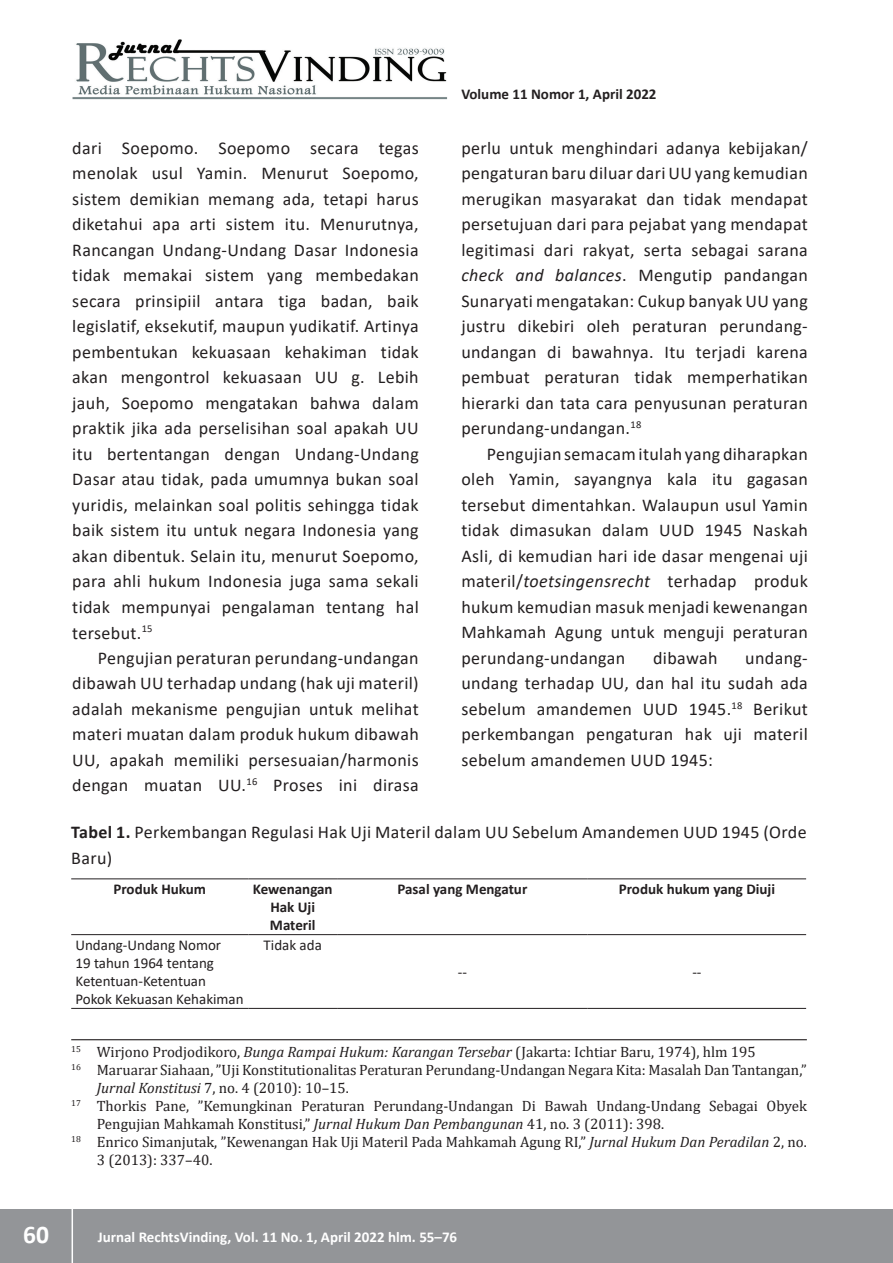
<style>
.page{position:relative;width:893px;height:1263px;background:#fff}
.page>*{position:absolute;margin:0;border:0;box-sizing:border-box;transform-origin:0 0}
.t1{font:700 25.5px "Calibri";color:#fff}
.t2{font:18px/25.5px "Calibri";letter-spacing:.02em;color:#231f20;text-align:justify}
.t3{font:15px "Cambria";color:#231f20}
.t4{font:700 15px/18px "Calibri";color:#231f20;text-align:center}
.t5{font:15px/18px "Calibri";color:#231f20}
.t6{font:700 15px "Calibri";color:#fff}
.s1{font-style:italic}
.s2{font-weight:700}
</style>
<div class="page">
<div style="left:0;top:1209px;width:893px;height:54px;background:#939598"></div>
<hr style="left:72px;top:1206px;width:1px;height:57px;background:#fff">
<img style="left:72px;top:39px;width:375px;height:60px">
<hr style="left:71px;top:1039px;width:736px;height:1px;background:#231f20">
<hr style="left:71px;top:878px;width:177px;height:1px;background:#231f20">
<hr style="left:248px;top:878px;width:89px;height:1px;background:#231f20">
<hr style="left:337px;top:878px;width:251px;height:1px;background:#231f20">
<hr style="left:588px;top:878px;width:218px;height:1px;background:#231f20">
<hr style="left:71px;top:934px;width:177px;height:1px;background:#231f20">
<hr style="left:248px;top:934px;width:89px;height:1px;background:#231f20">
<hr style="left:337px;top:934px;width:251px;height:1px;background:#231f20">
<hr style="left:588px;top:934px;width:218px;height:1px;background:#231f20">
<hr style="left:71px;top:1008px;width:177px;height:1px;background:#231f20">
<hr style="left:248px;top:1008px;width:89px;height:1px;background:#231f20">
<hr style="left:337px;top:1008px;width:251px;height:1px;background:#231f20">
<hr style="left:588px;top:1008px;width:218px;height:1px;background:#231f20">
<p class="t2" style="left:72px;top:135px;width:348px">dari Soepomo. Soepomo secara tegas menolak usul Yamin. Menurut Soepomo, sistem demikian memang ada, tetapi harus diketahui apa arti sistem itu. Menurutnya, Rancangan Undang-Undang Dasar Indonesia tidak memakai sistem yang membedakan secara prinsipiil antara tiga badan, baik legislatif, eksekutif, maupun yudikatif. Artinya pembentukan kekuasaan kehakiman tidak akan mengontrol kekuasaan UU g. Lebih jauh, Soepomo mengatakan bahwa dalam praktik jika ada perselisihan soal apakah UU itu bertentangan dengan Undang-Undang Dasar atau tidak, pada umumnya bukan soal yuridis, melainkan soal politis sehingga tidak baik sistem itu untuk negara Indonesia yang akan dibentuk. Selain itu, menurut Soepomo, para ahli hukum Indonesia juga sama sekali tidak mempunyai pengalaman tentang hal tersebut.<sup>15</sup></p>
<p class="t2" style="left:72px;top:645px;width:348px;text-indent:26px">Pengujian peraturan perundang-undangan dibawah UU terhadap undang (hak uji materil) adalah mekanisme pengujian untuk melihat materi muatan dalam produk hukum dibawah UU, apakah memiliki persesuaian/harmonis dengan muatan UU.<sup>16</sup> Proses ini dirasa</p>
<p class="t4" style="left:461px;top:85px;width:197px">Volume 11 Nomor 1, April 2022</p>
<p class="t2" style="left:461px;top:135px;width:348px">perlu untuk menghindari adanya kebijakan/ pengaturan baru diluar dari UU yang kemudian merugikan masyarakat dan tidak mendapat persetujuan dari para pejabat yang mendapat legitimasi dari rakyat, serta sebagai sarana <span class="s1">check and balances</span>. Mengutip pandangan Sunaryati mengatakan: Cukup banyak UU yang justru dikebiri oleh peraturan perundang&shy;undangan di bawahnya. Itu terjadi karena pembuat peraturan tidak memperhatikan hierarki dan tata cara penyusunan peraturan perundang-undangan.<sup>18</sup></p>
<p class="t2" style="left:461px;top:441px;width:348px;text-indent:26px">Pengujian semacam itulah yang diharapkan oleh Yamin, sayangnya kala itu gagasan tersebut dimentahkan. Walaupun usul Yamin tidak dimasukan dalam UUD 1945 Naskah Asli, di kemudian hari ide dasar mengenai uji materil/<span class="s1">toetsingensrecht</span> terhadap produk hukum kemudian masuk menjadi kewenangan Mahkamah Agung untuk menguji peraturan perundang-undangan</p>
<p class="t2" style="left:653px;top:645px;width:66px">dibawah</p>
<p class="t2" style="left:461px;top:645px;width:348px;text-indent:284px">undang&shy;undang terhadap UU, dan hal itu sudah ada sebelum amandemen UUD 1945.<sup>18</sup> Berikut perkembangan pengaturan hak uji materil sebelum amandemen UUD 1945:</p>
<p class="t2" style="left:71px;top:819px;width:737px"><span class="s2">Tabel 1.</span> Perkembangan Regulasi Hak Uji Materil dalam UU Sebelum Amandemen UUD 1945 (Orde<br>Baru)</p>
<p class="t4" style="left:113px;top:880px;width:94px">Produk Hukum</p>
<p class="t4" style="left:253px;top:880px;width:81px">Kewenangan<br>Hak Uji<br>Materil</p>
<p class="t4" style="left:397px;top:880px;width:131px">Pasal yang Mengatur</p>
<p class="t4" style="left:619px;top:880px;width:158px">Produk hukum yang Diuji</p>
<p class="t5" style="left:75px;top:936px;width:170px">Undang-Undang Nomor<br>19 tahun 1964 tentang<br>Ketentuan-Ketentuan<br>Pokok Kekuasan Kehakiman</p>
<p class="t5" style="left:264px;top:936px;width:60px">Tidak ada</p>
<p class="t5" style="left:458px;top:963px;width:11px">--</p>
<p class="t5" style="left:692px;top:963px;width:11px">--</p>
<p class="t3" style="left:71px;top:1043px;width:686px"><sup>15</sup> Wirjono Prodjodikoro, <span class="s1">Bunga Rampai Hukum: Karangan Tersebar</span> (Jakarta: Ichtiar Baru, 1974), hlm 195</p>
<p class="t3" style="left:71px;top:1061px;width:737px"><sup>16</sup> Maruarar Siahaan, ”Uji Konstitutionalitas Peraturan Perundang-Undangan Negara Kita: Masalah Dan Tantangan,”</p>
<p class="t3" style="left:97px;top:1079px;width:254px"><span class="s1">Jurnal Konstitusi</span> 7, no. 4 (2010): 10–15.</p>
<p class="t3" style="left:71px;top:1097px;width:737px"><sup>17</sup> Thorkis Pane, ”Kemungkinan Peraturan Perundang-Undangan Di Bawah Undang-Undang Sebagai Obyek</p>
<p class="t3" style="left:97px;top:1115px;width:569px">Pengujian Mahkamah Konstitusi,” <span class="s1">Jurnal Hukum Dan Pembangunan</span> 41, no. 3 (2011): 398.</p>
<p class="t3" style="left:71px;top:1133px;width:737px"><sup>18</sup> Enrico Simanjutak, ”Kewenangan Hak Uji Materil Pada Mahkamah Agung RI,” <span class="s1">Jurnal Hukum Dan Peradilan</span> 2, no.</p>
<p class="t3" style="left:97px;top:1151px;width:117px">3 (2013): 337–40.</p>
<h1 class="t1" style="left:23px;top:1216px;width:27px">60</h1>
<p class="t6" style="left:98px;top:1227px;width:361px">Jurnal RechtsVinding, Vol. 11 No. 1, April 2022 hlm. 55–76</p>
</div>
